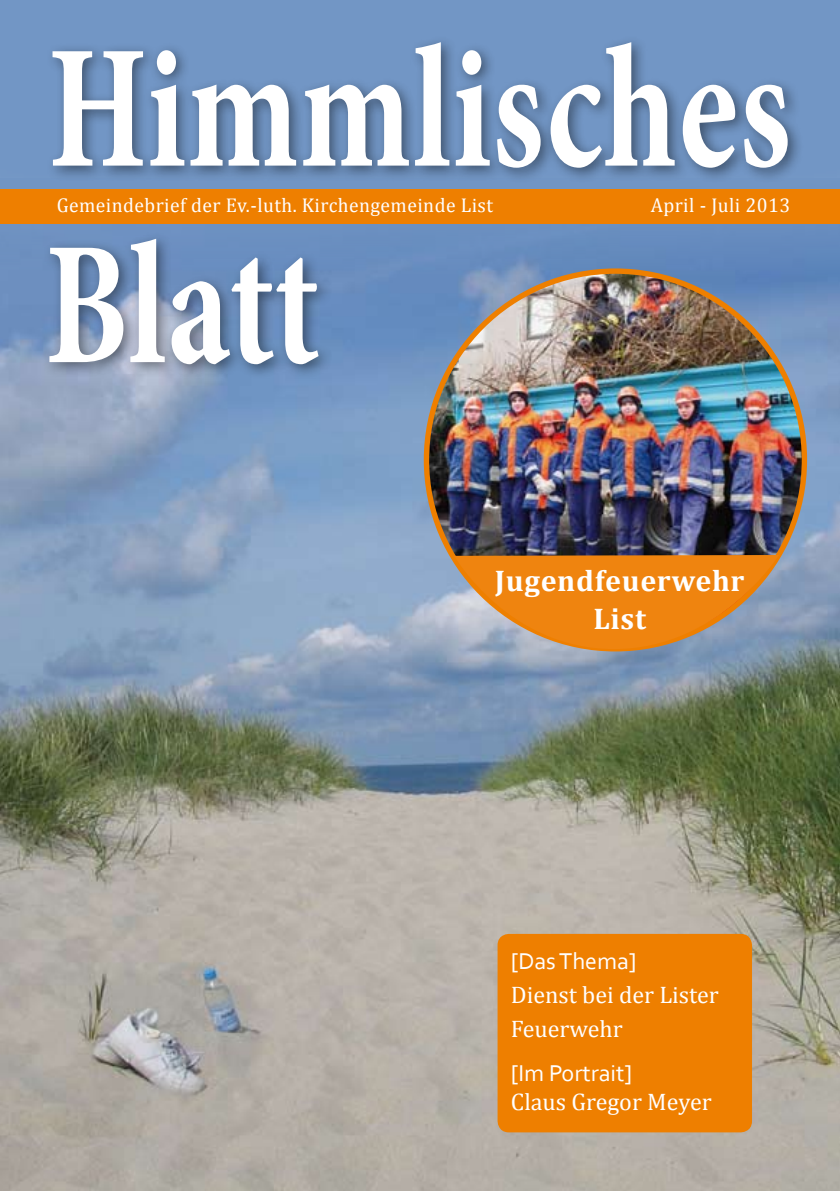
<style>
.page{position:relative;width:840px;height:1191px;background:#fff}
.page>*{position:absolute;margin:0;border:0;box-sizing:border-box;transform-origin:0 0}
.t1{font:700 condensed 178px/196.4px "Minion Pro";letter-spacing:.01em;color:#fff;scale:.8 1}
.t2{font:700 30px/37.6px "Cambria";letter-spacing:.02em;color:#fff;text-align:center}
.t3{font:24px/34px "Cambria";color:#fff}
.t4{font:24px "Corbel";color:#fff}
.t5{font:20px "Cambria";letter-spacing:.02em;color:#fff}
</style>
<div class="page">
<img style="left:0;top:278px;width:839px;height:913px">
<div style="left:0;top:0;width:839px;height:278px;background:#7296c5"></div>
<div style="left:45px;top:34px;width:794px;height:276px;background:#000;opacity:.45"></div>
<div style="left:41px;top:230px;width:593px;height:276px;background:#000;opacity:.45"></div>
<div style="left:0;top:189px;width:839px;height:34px;background:#ee7f00"></div>
<div style="left:497px;top:934px;width:254px;height:198px;background:#ee7f00;border-radius:11px"></div>
<img style="left:426px;top:271px;width:378px;height:300px">
<svg style="left:453px;top:555px;width:325px;height:94px;background:#d88d3c"></svg>
<h1 class="t1" style="left:45px;top:10px;width:933px">Himmlisches<br>Blatt</h1>
<p class="t5" style="left:57px;top:194px;width:437px">Gemeindebrief der Ev.-luth. Kirchengemeinde List</p>
<p class="t5" style="left:650px;top:194px;width:141px">April - Juli 2013</p>
<h2 class="t2" style="left:494px;top:561px;width:251px">Jugendfeuerwehr<br>List</h2>
<p class="t4" style="left:510px;top:946px;width:127px">[Das Thema]</p>
<p class="t3" style="left:510px;top:977px;width:209px">Dienst bei der Lister<br>Feuerwehr</p>
<p class="t4" style="left:510px;top:1058px;width:123px">[Im Portrait]</p>
<p class="t3" style="left:510px;top:1084px;width:202px">Claus Gregor Meyer</p>
</div>
